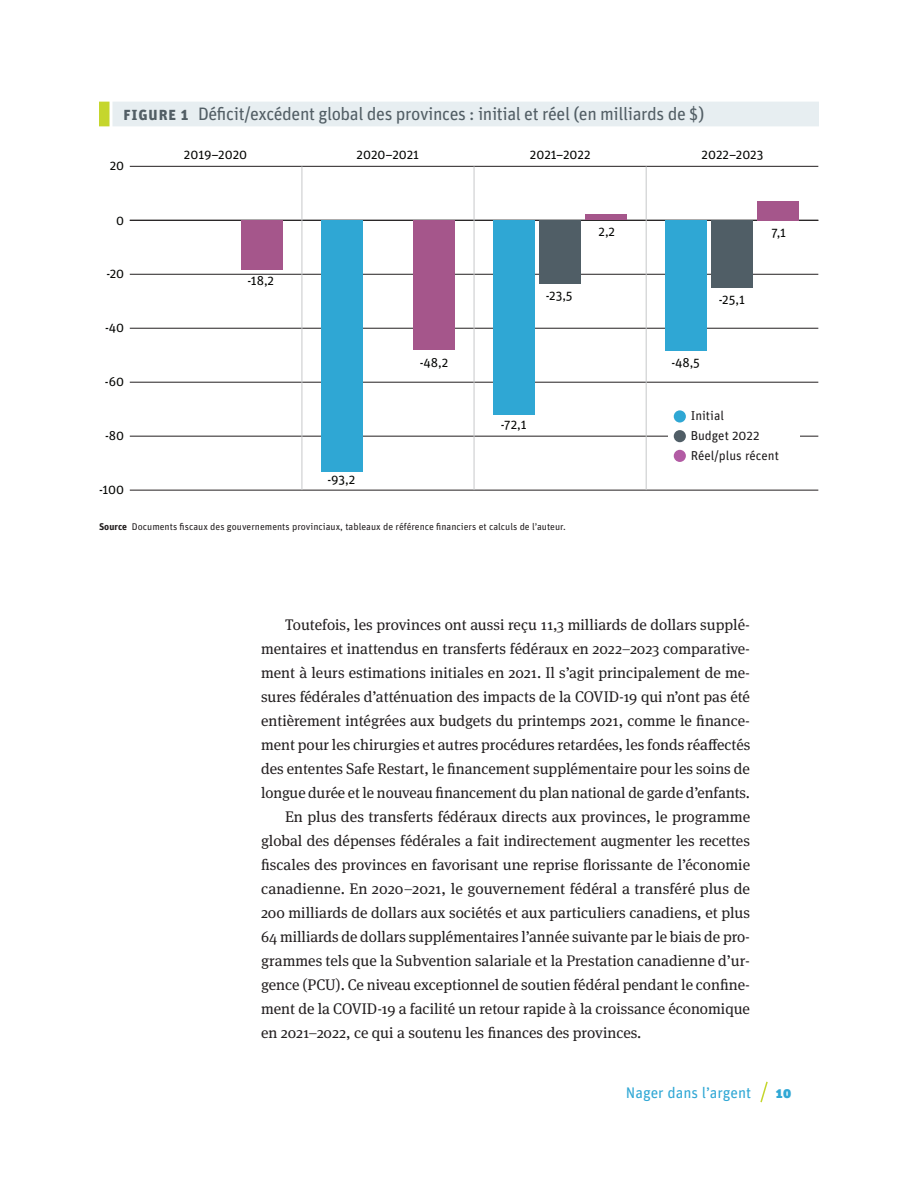
<style>
.page{position:relative;width:918px;height:1188px;background:#fff}
.page>*{position:absolute;margin:0;border:0;box-sizing:border-box;transform-origin:0 0}
.Figure_title{font:18px "Unit Pro";letter-spacing:-.02em;color:#525e65}
.Body_text{font:15.3px/24px "Meta Serif Pro";color:#231f20;text-align:justify}
.t1{font:15.3px "Unit Pro";color:#31a8d5}
.t2{font:900 15.3px "Unit Pro";color:#31a8d5}
.t3{font:12.9px "Unit Pro";color:#040503}
.t4{font:12.9px/19.6px "Unit Pro";color:#201d1e}
.Figure_source{font:9.75px "Unit Pro";color:#231f20}
.s1{font-weight:700}
</style>
<div class="page">
<svg style="left:760px;top:1081px;width:8px;height:22px"></svg>
<div style="left:112px;top:102px;width:707px;height:24px;background:#e7eef1"></div>
<div style="left:99px;top:102px;width:11px;height:24px;background:#c5d62d"></div>
<hr style="left:130px;top:490px;width:688px;height:1px;background:#231f20">
<hr style="left:130px;top:436px;width:688px;height:1px;background:#231f20">
<hr style="left:130px;top:382px;width:688px;height:1px;background:#231f20">
<hr style="left:130px;top:328px;width:688px;height:1px;background:#231f20">
<hr style="left:130px;top:274px;width:688px;height:1px;background:#231f20">
<hr style="left:130px;top:220px;width:688px;height:1px;background:#231f20">
<hr style="left:130px;top:166px;width:688px;height:1px;background:#231f20">
<div style="left:241px;top:220px;width:41px;height:49px;background:#a5568b"></div>
<div style="left:413px;top:220px;width:42px;height:130px;background:#a5568b"></div>
<div style="left:585px;top:214px;width:42px;height:6px;background:#a5568b"></div>
<div style="left:758px;top:201px;width:41px;height:19px;background:#a5568b"></div>
<div style="left:539px;top:220px;width:42px;height:64px;background:#505e66"></div>
<div style="left:712px;top:220px;width:41px;height:68px;background:#505e66"></div>
<div style="left:321px;top:220px;width:42px;height:252px;background:#2fa7d4"></div>
<div style="left:494px;top:220px;width:41px;height:195px;background:#2fa7d4"></div>
<div style="left:666px;top:220px;width:41px;height:131px;background:#2fa7d4"></div>
<hr style="left:302px;top:166px;width:1px;height:324px;background:#c7c8ca">
<hr style="left:474px;top:166px;width:1px;height:324px;background:#c7c8ca">
<hr style="left:646px;top:166px;width:1px;height:324px;background:#c7c8ca">
<div style="left:668px;top:429px;width:132px;height:14px;background:#fff"></div>
<div style="left:674px;top:410px;width:12px;height:13px;background:#2fa7d4;border-radius:50%"></div>
<div style="left:674px;top:430px;width:12px;height:12px;background:#505e66;border-radius:50%"></div>
<div style="left:674px;top:450px;width:12px;height:12px;background:#b25ba4;border-radius:50%"></div>
<p class="Figure_title" style="left:123px;top:101px;width:583px"><span class="s1">Figure 1</span> Déficit/excédent global des provinces : initial et réel (en milliards de $)</p>
<p class="t3" style="left:110px;top:157px;width:16px">20</p>
<p class="t3" style="left:116px;top:211px;width:9px">0</p>
<p class="t3" style="left:106px;top:265px;width:19px">-20</p>
<p class="t3" style="left:105px;top:319px;width:21px">-40</p>
<p class="t3" style="left:105px;top:373px;width:21px">-60</p>
<p class="t3" style="left:105px;top:427px;width:21px">-80</p>
<p class="t3" style="left:99px;top:481px;width:27px">-100</p>
<p class="t3" style="left:184px;top:145px;width:65px">2019–2020</p>
<p class="t3" style="left:357px;top:145px;width:64px">2020–2021</p>
<p class="t3" style="left:530px;top:145px;width:62px">2021–2022</p>
<p class="t3" style="left:702px;top:145px;width:63px">2022–2023</p>
<p class="t3" style="left:248px;top:272px;width:28px">-18,2</p>
<p class="t3" style="left:420px;top:353px;width:30px">-48,2</p>
<p class="t3" style="left:546px;top:286px;width:28px">-23,5</p>
<p class="t3" style="left:599px;top:223px;width:18px">2,2</p>
<p class="t3" style="left:719px;top:290px;width:27px">-25,1</p>
<p class="t3" style="left:671px;top:354px;width:30px">-48,5</p>
<p class="t3" style="left:771px;top:223px;width:16px">7,1</p>
<p class="t3" style="left:328px;top:471px;width:29px">-93,2</p>
<p class="t3" style="left:501px;top:416px;width:27px">-72,1</p>
<p class="t4" style="left:691px;top:405px;width:90px">Initial<br>Budget 2022<br>Réel/plus récent</p>
<p class="Figure_source" style="left:99px;top:520px;width:468px"><span class="s1">Source</span> Documents fiscaux des gouvernements provinciaux, tableaux de référence financiers et calculs de l’auteur.</p>
<p class="Body_text" style="left:261px;top:612px;width:491px;text-indent:24px">Toutefois, les provinces ont aussi reçu 11,3 milliards de dollars supplé&shy;mentaires et inattendus en transferts fédéraux en 2022–2023 comparative&shy;ment à leurs estimations initiales en 2021. Il s’agit principalement de me&shy;sures fédérales d’atténuation des impacts de la COVID-19 qui n’ont pas été entièrement intégrées aux budgets du printemps 2021, comme le finance&shy;ment pour les chirurgies et autres procédures retardées, les fonds réaffectés des ententes Safe Restart, le financement supplémentaire pour les soins de longue durée et le nouveau financement du plan national de garde d’enfants.</p>
<p class="Body_text" style="left:261px;top:804px;width:491px;text-indent:24px">En plus des transferts fédéraux directs aux provinces, le programme global des dépenses fédérales a fait indirectement augmenter les recettes fiscales des provinces en favorisant une reprise florissante de l’économie canadienne. En 2020–2021, le gouvernement fédéral a transféré plus de 200 milliards de dollars aux sociétés et aux particuliers canadiens, et plus 64 milliards de dollars supplémentaires l’année suivante par le biais de pro&shy;grammes tels que la Subvention salariale et la Prestation canadienne d’ur&shy;gence (PCU). Ce niveau exceptionnel de soutien fédéral pendant le confine&shy;ment de la COVID-19 a facilité un retour rapide à la croissance économique en 2021–2022, ce qui a soutenu les finances des provinces.</p>
<p class="t1" style="left:626px;top:1082px;width:127px">Nager dans l’argent</p>
<p class="t2" style="left:776px;top:1081px;width:17px">10</p>
</div>
